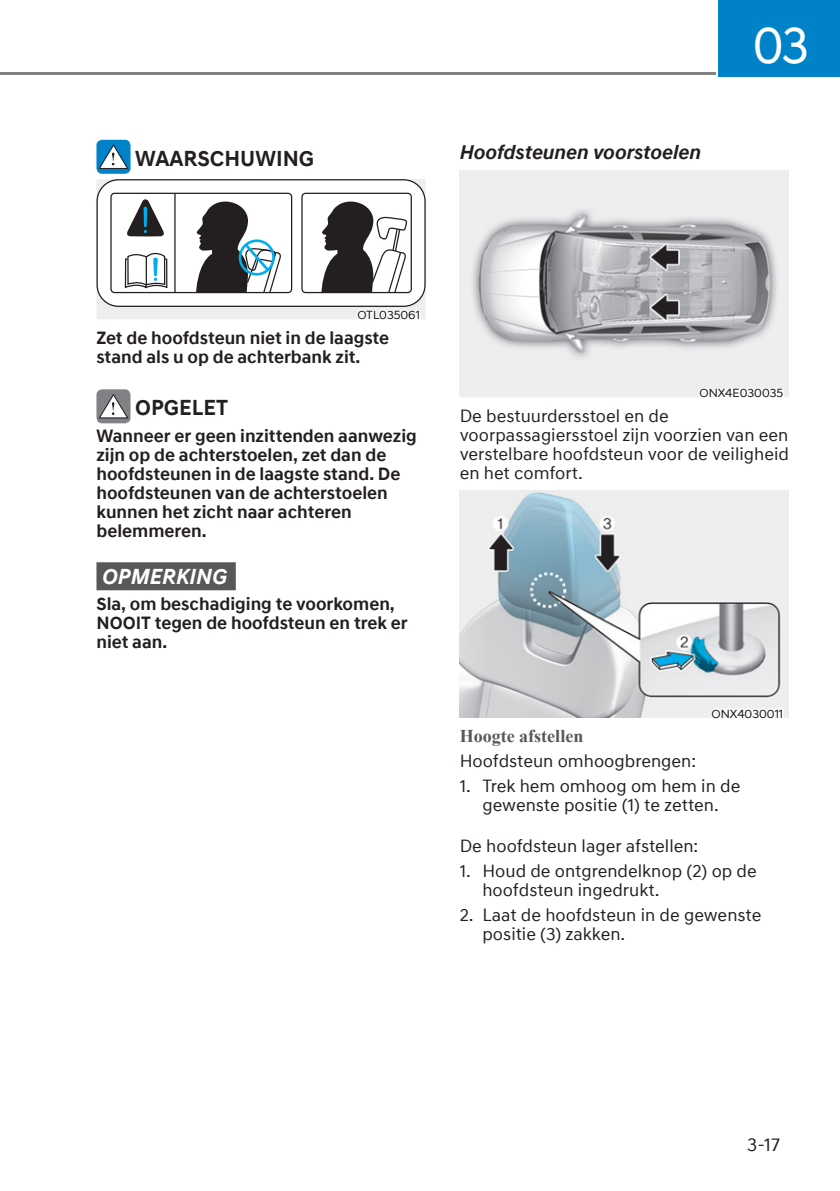
<style>
.page{position:relative;width:840px;height:1191px;background:#fff}
.page>*{position:absolute;margin:0;border:0;box-sizing:border-box;transform-origin:0 0}
.t1{font:52px "Hyundai Sans Head Office";color:#fff;scale:.9 1}
.t2{font:700 22px "Hyundai Sans Text Office";color:#231f20}
.t3{font:italic 700 22px "Hyundai Sans Text Office";color:#fff}
.t4{font:italic 700 20px "Hyundai Sans Text Office";color:#231f20}
.t5{font:19px "Hyundai Sans Text Office";color:#231f20}
.t6{font:18px/19px "Hyundai Sans Text Office";color:#231f20}
.t7{font:700 18px/19px "Hyundai Sans Text Office";color:#231f20}
.t8{font:700 18px "Times New Roman";color:#57585a}
.t9{font:12px "Hyundai Sans Head Office";color:#231f20}
</style>
<div class="page">
<div style="left:717px;top:0;width:122px;height:77px;background:#0082c8"></div>
<hr style="left:0;top:73px;width:714px;height:2px;background:#808285">
<div style="left:96px;top:562px;width:140px;height:28px;background:#57585a"></div>
<div style="left:96px;top:140px;width:34px;height:34px;background:#0082c8;border-radius:6px"></div>
<svg style="left:98px;top:144px;width:30px;height:25px"></svg>
<div style="left:97px;top:179px;width:328px;height:140px;background:#eeeeef"></div>
<div style="left:97px;top:180px;width:328px;height:126px;background:#fff;border-radius:21px"></div>
<div style="left:96px;top:179px;width:329px;height:128px;border:1px solid #231f20;border-radius:21px"></div>
<div style="left:110px;top:193px;width:182px;height:100px;border:1px solid #231f20;border-radius:4px"></div>
<div style="left:301px;top:193px;width:110px;height:100px;border:1px solid #231f20;border-radius:4px"></div>
<hr style="left:174px;top:193px;width:1px;height:99px;background:#231f20">
<svg style="left:320px;top:201px;width:87px;height:93px"></svg>
<svg style="left:124px;top:252px;width:44px;height:37px"></svg>
<svg style="left:127px;top:199px;width:37px;height:38px"></svg>
<svg style="left:195px;top:201px;width:86px;height:93px"></svg>
<svg style="left:354px;top:307px;width:67px;height:12px"></svg>
<div style="left:96px;top:389px;width:34px;height:34px;background:#808285;border-radius:6px"></div>
<svg style="left:99px;top:394px;width:29px;height:24px"></svg>
<img style="left:459px;top:170px;width:329px;height:227px">
<svg style="left:696px;top:382px;width:90px;height:15px"></svg>
<img style="left:459px;top:490px;width:329px;height:227px">
<svg style="left:708px;top:702px;width:76px;height:16px"></svg>
<p class="t2" style="left:135px;top:145px;width:180px">WAARSCHUWING</p>
<p class="t4" style="left:459px;top:140px;width:243px">Hoofdsteunen voorstoelen</p>
<h1 class="t1" style="left:752px;top:16px;width:63px">03</h1>
<p class="t9" style="left:357px;top:308px;width:64px">OTL035061</p>
<p class="t7" style="left:96px;top:329px;width:294px">Zet de hoofdsteun niet in de laagste stand als u op de achterbank zit.</p>
<p class="t2" style="left:135px;top:395px;width:94px">OPGELET</p>
<p class="t7" style="left:96px;top:427px;width:322px">Wanneer er geen inzittenden aanwezig zijn op de achterstoelen, zet dan de hoofdsteunen in de laagste stand. De hoofdsteunen van de achterstoelen kunnen het zicht naar achteren belemmeren.</p>
<p class="t3" style="left:102px;top:563px;width:127px">OPMERKING</p>
<p class="t7" style="left:96px;top:595px;width:312px">Sla, om beschadiging te voorkomen,<br>NOOIT tegen de hoofdsteun en trek er niet aan.</p>
<p class="t9" style="left:699px;top:386px;width:85px">ONX4E030035</p>
<p class="t6" style="left:459px;top:407px;width:330px">De bestuurdersstoel en de voorpassagiersstoel zijn voorzien van een verstelbare hoofdsteun voor de veiligheid en het comfort.</p>
<p class="t9" style="left:711px;top:706px;width:73px">ONX4030011</p>
<p class="t8" style="left:459px;top:726px;width:125px">Hoogte afstellen</p>
<p class="t6" style="left:459px;top:752px;width:238px">Hoofdsteun omhoogbrengen:</p>
<p class="t6" style="left:459px;top:777px;width:282px;text-align:center">1. Trek hem omhoog om hem in de gewenste positie (1) te zetten.</p>
<p class="t6" style="left:459px;top:837px;width:240px">De hoofdsteun lager afstellen:</p>
<p class="t6" style="left:482px;top:862px;width:276px;text-indent:-23px">1. Houd de ontgrendelknop (2) op de hoofdsteun ingedrukt.</p>
<p class="t6" style="left:482px;top:906px;width:280px;text-indent:-23px">2. Laat de hoofdsteun in de gewenste positie (3) zakken.</p>
<p class="t5" style="left:746px;top:1133px;width:34px">3-17</p>
</div>
